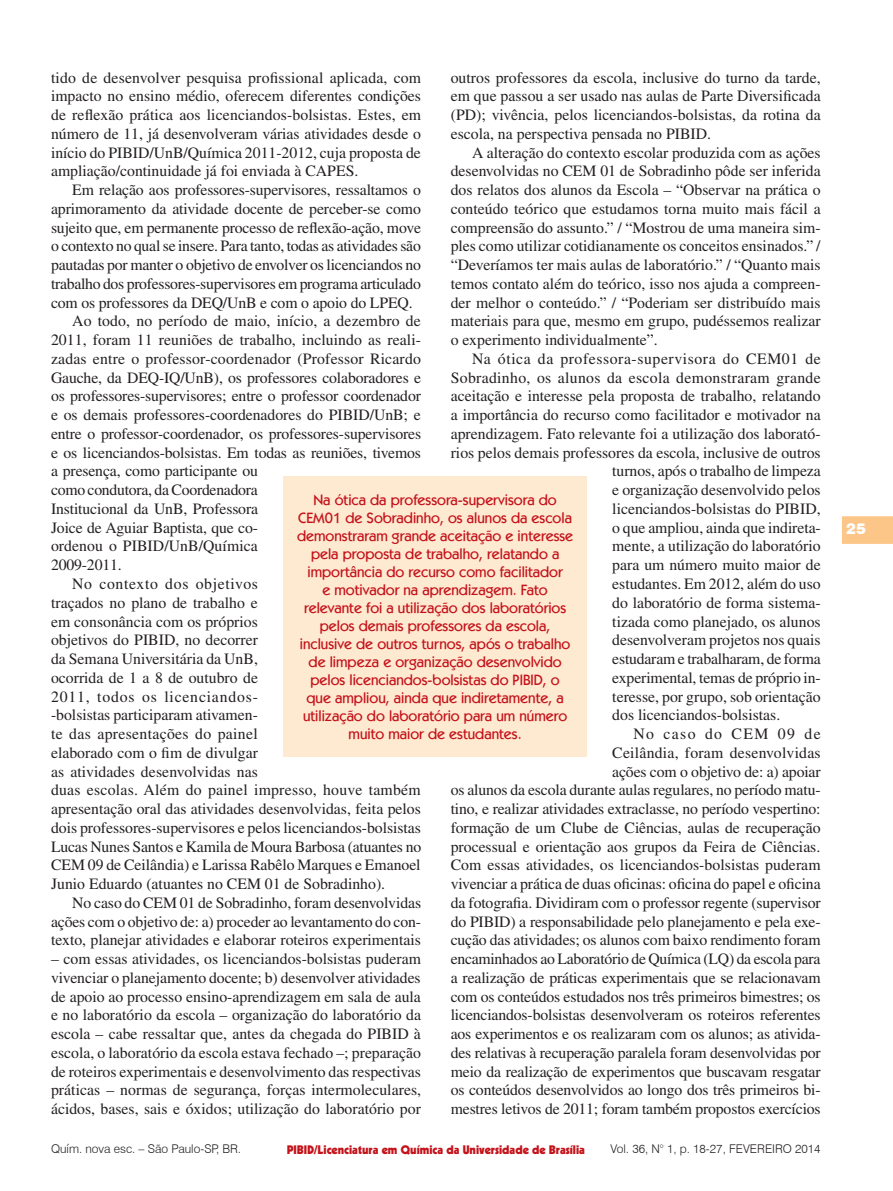
<style>
.page{position:relative;width:893px;height:1191px;background:#fff}
.page>*{position:absolute;margin:0;border:0;box-sizing:border-box;transform-origin:0 0}
.t1{font:15.75px/18.8px "Times";letter-spacing:-.005em;color:#231f20;text-align:justify}
.t2{font:15.75px "Times";letter-spacing:.02em;color:#231f20}
.t3{font:15.75px "Times";letter-spacing:.035em;color:#231f20}
.Olho{font:500 15px/18px "Kabel IT Cby BT";color:#c4121a;text-align:center}
.t4{font:900 15px "Swiss 721 BT";color:#fff}
.t5{font:300 12px "Swiss 721 BT";color:#231f20}
.t6{font:900 12px "Kabel";color:#c4121a}
</style>
<div class="page">
<svg style="left:842px;top:516px;width:51px;height:28px"></svg>
<div style="left:283px;top:476px;width:304px;height:281px;background:#fee9d1"></div>
<p class="t1" style="left:51px;top:68px;width:372px">tido de desenvolver pesquisa profissional aplicada, com impacto no ensino médio, oferecem diferentes condições de reflexão prática aos licenciandos-bolsistas. Estes, em número de 11, já desenvolveram várias atividades desde o início do PIBID/UnB/Química 2011-2012, cuja proposta de ampliação/continuidade já foi enviada à CAPES.</p>
<p class="t1" style="left:51px;top:180px;width:372px;text-indent:21px">Em relação aos professores-supervisores, ressaltamos o aprimoramento da atividade docente de perceber-se como sujeito que, em permanente processo de reflexão-ação, move o contexto no qual se insere. Para tanto, todas as atividades são pautadas por manter o objetivo de envolver os licenciandos no trabalho dos professores-supervisores em programa articulado com os professores da DEQ/UnB e com o apoio do LPEQ.</p>
<p class="t1" style="left:51px;top:312px;width:372px;text-align:left;text-indent:21px">Ao todo, no período de maio, início, a dezembro de 2011, foram 11 reuniões de trabalho, incluindo as reali&shy;zadas entre o professor-coordenador (Professor Ricardo Gauche, da DEQ-IQ/UnB), os professores colaboradores e os professores-supervisores; entre o professor coordenador e os demais professores-coordenadores do PIBID/UnB; e entre o professor-coordenador, os professores-supervisores e os licenciandos-bolsistas. Em todas as reuniões, tivemos a presença, como participante ou<br>como condutora, da Coordenadora<br>Institucional da UnB, Professora<br>Joice de Aguiar Baptista, que co-<br>ordenou o PIBID/UnB/Química<br>2009-2011.</p>
<p class="t1" style="left:51px;top:574px;width:372px;text-align:left;text-indent:21px">No contexto dos objetivos<br>traçados no plano de trabalho e<br>em consonância com os próprios<br>objetivos do PIBID, no decorrer<br>da Semana Universitária da UnB,<br>ocorrida de 1 a 8 de outubro de<br>2011, todos os licenciandos-<br>-bolsistas participaram ativamen-<br>te das apresentações do painel<br>elaborado com o fim de divulgar<br>as atividades desenvolvidas nas<br>duas escolas. Além do painel impresso, houve também apresentação oral das atividades desenvolvidas, feita pelos dois professores-supervisores e pelos licenciandos-bolsistas Lucas Nunes Santos e Kamila de Moura Barbosa (atuantes no CEM 09 de Ceilândia) e Larissa Rabêlo Marques e Emanoel Junio Eduardo (atuantes no CEM 01 de Sobradinho).</p>
<p class="t1" style="left:51px;top:893px;width:372px;text-indent:21px">No caso do CEM 01 de Sobradinho, foram desenvolvidas ações com o objetivo de: a) proceder ao levantamento do con&shy;texto, planejar atividades e elaborar roteiros experimentais</p>
<p class="t1" style="left:51px;top:949px;width:372px">– com essas atividades, os licenciandos-bolsistas puderam vivenciar o planejamento docente; b) desenvolver atividades de apoio ao processo ensino-aprendizagem em sala de aula e no laboratório da escola – organização do laboratório da escola – cabe ressaltar que, antes da chegada do PIBID à escola, o laboratório da escola estava fechado –; preparação de roteiros experimentais e desenvolvimento das respectivas práticas – normas de segurança, forças intermoleculares, ácidos, bases, sais e óxidos; utilização do laboratório por</p>
<p class="t1" style="left:451px;top:68px;width:371px">outros professores da escola, inclusive do turno da tarde, em que passou a ser usado nas aulas de Parte Diversificada (PD); vivência, pelos licenciandos-bolsistas, da rotina da escola, na perspectiva pensada no PIBID.</p>
<p class="t1" style="left:451px;top:143px;width:371px;text-indent:21px">A alteração do contexto escolar produzida com as ações desenvolvidas no CEM 01 de Sobradinho pôde ser inferida dos relatos dos alunos da Escola – “Observar na prática o conteúdo teórico que estudamos torna muito mais fácil a compreensão do assunto.” / “Mostrou de uma maneira sim&shy;ples como utilizar cotidianamente os conceitos ensinados.” / “Deveríamos ter mais aulas de laboratório.” / “Quanto mais temos contato além do teórico, isso nos ajuda a compreen&shy;der melhor o conteúdo.” / “Poderiam ser distribuído mais materiais para que, mesmo em grupo, pudéssemos realizar o experimento individualmente”.</p>
<p class="t3" style="left:472px;top:350px;width:350px">Na ótica da professora-supervisora do CEM01 de</p>
<p class="t2" style="left:451px;top:368px;width:372px">Sobradinho, os alunos da escola demonstraram grande</p>
<p class="t1" style="left:451px;top:387px;width:371px">aceitação e interesse pela proposta de trabalho, relatando</p>
<p class="t1" style="left:451px;top:405px;width:371px">a importância do recurso como facilitador e motivador na</p>
<p class="t1" style="left:451px;top:424px;width:371px">aprendizagem. Fato relevante foi a utilização dos laborató-</p>
<p class="t1" style="left:451px;top:443px;width:371px">rios pelos demais professores da escola, inclusive de outros</p>
<p class="t1" style="left:612px;top:462px;width:210px">turnos, após o trabalho de limpeza</p>
<p class="t1" style="left:612px;top:480px;width:210px">e organização desenvolvido pelos</p>
<p class="t1" style="left:612px;top:499px;width:210px">licenciandos-bolsistas do PIBID,</p>
<p class="t1" style="left:612px;top:518px;width:210px">o que ampliou, ainda que indireta-</p>
<p class="t1" style="left:612px;top:537px;width:210px">mente, a utilização do laboratório</p>
<p class="t1" style="left:612px;top:555px;width:210px">para um número muito maior de</p>
<p class="t1" style="left:612px;top:574px;width:210px">estudantes. Em 2012, além do uso</p>
<p class="t1" style="left:612px;top:593px;width:210px">do laboratório de forma sistema-</p>
<p class="t1" style="left:612px;top:612px;width:210px">tizada como planejado, os alunos</p>
<p class="t1" style="left:612px;top:630px;width:210px">desenvolveram projetos nos quais</p>
<p class="t1" style="left:612px;top:649px;width:210px">estudaram e trabalharam, de forma</p>
<p class="t1" style="left:612px;top:668px;width:210px">experimental, temas de próprio in-</p>
<p class="t1" style="left:612px;top:687px;width:210px">teresse, por grupo, sob orientação</p>
<p class="t1" style="left:612px;top:705px;width:169px">dos licenciandos-bolsistas.</p>
<p class="t1" style="left:451px;top:724px;width:371px;text-align:right">No caso do CEM 09 de<br>Ceilândia, foram desenvolvidas<br>ações com o objetivo de: a) apoiar<br>os alunos da escola durante aulas regulares, no período matu&shy;tino, e realizar atividades extraclasse, no período vespertino: formação de um Clube de Ciências, aulas de recuperação processual e orientação aos grupos da Feira de Ciências.<br>Com essas atividades, os licenciandos-bolsistas puderam vivenciar a prática de duas oficinas: oficina do papel e oficina da fotografia. Dividiram com o professor regente (supervisor do PIBID) a responsabilidade pelo planejamento e pela exe&shy;cução das atividades; os alunos com baixo rendimento foram encaminhados ao Laboratório de Química (LQ) da escola para a realização de práticas experimentais que se relacionavam com os conteúdos estudados nos três primeiros bimestres; os licenciandos-bolsistas desenvolveram os roteiros referentes aos experimentos e os realizaram com os alunos; as ativida&shy;des relativas à recuperação paralela foram desenvolvidas por meio da realização de experimentos que buscavam resgatar os conteúdos desenvolvidos ao longo dos três primeiros bi&shy;mestres letivos de 2011; foram também propostos exercícios</p>
<p class="Olho" style="left:297px;top:491px;width:278px">Na ótica da professora-supervisora do CEM01 de Sobradinho, os alunos da escola demonstraram grande aceitação e interesse pela proposta de trabalho, relatando a importância do recurso como facilitador<br>e motivador na aprendizagem. Fato relevante foi a utilização dos laboratórios pelos demais professores da escola, inclusive de outros turnos, após o trabalho de limpeza e organização desenvolvido pelos licenciandos-bolsistas do PIBID, o que ampliou, ainda que indiretamente, a utilização do laboratório para um número muito maior de estudantes.</p>
<p class="t5" style="left:51px;top:1141px;width:192px">Quím. nova esc. – São Paulo-SP, BR.</p>
<p class="t5" style="left:610px;top:1141px;width:212px">Vol. 36, N° 1, p. 18-27, FEVEREIRO 2014</p>
<p class="t6" style="left:287px;top:1141px;width:300px">PIBID/Licenciatura em Química da Universidade de Brasília</p>
<p class="t4" style="left:846px;top:519px;width:21px">25</p>
</div>
